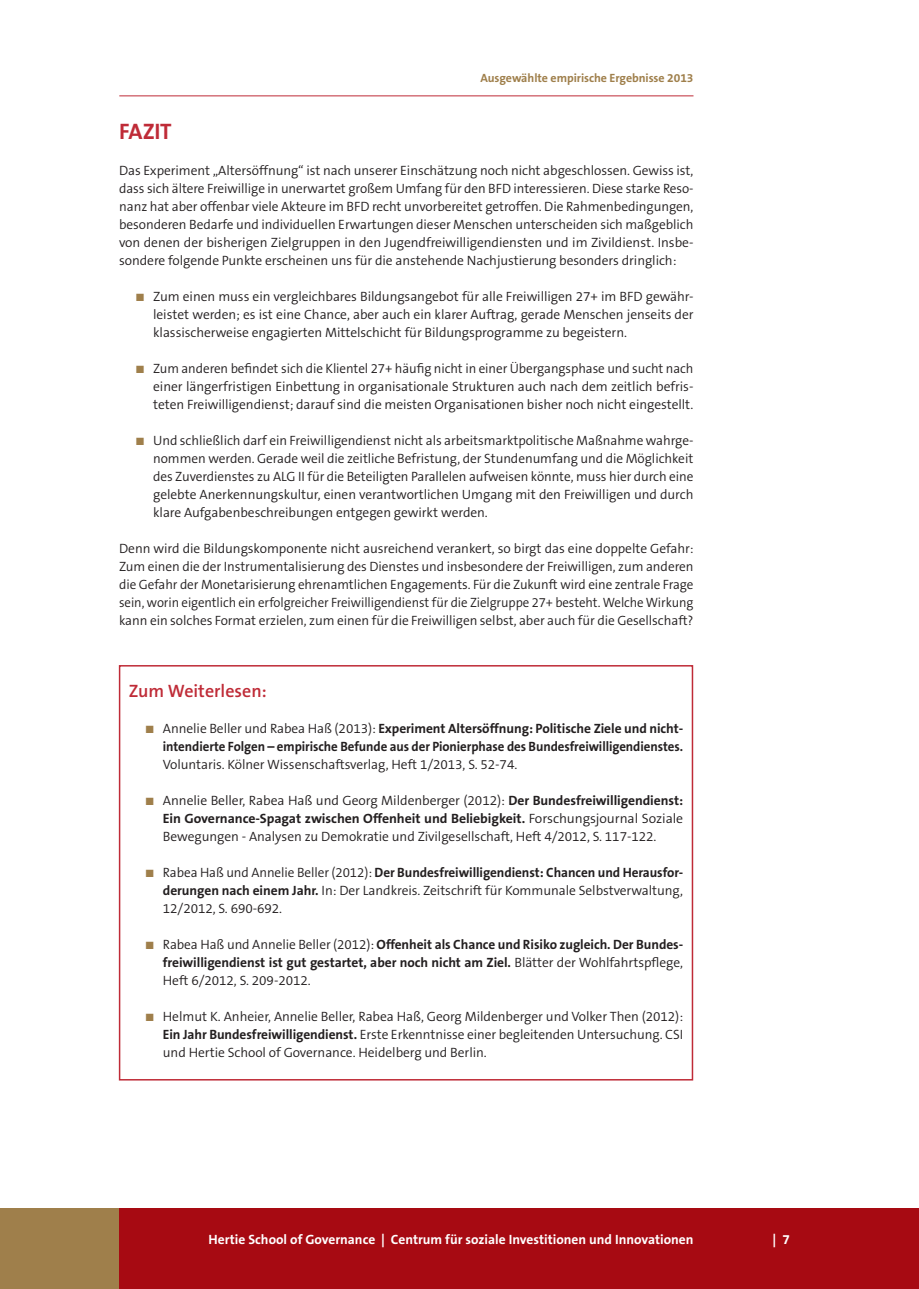
<style>
.page{position:relative;width:919px;height:1289px;background:#fff}
.page>*{position:absolute;margin:0;border:0;box-sizing:border-box;transform-origin:0 0}
.t1{font:700 22.5px "The Sans B7";letter-spacing:-.015em;color:#bf2b37}
.t2{font:600 18px "The Sans B6";color:#bf2b37}
.t3{font:300 13.5px/18px "The Sans B4";letter-spacing:-.005em;color:#231f20;text-align:justify}
.t4{font:700 13.5px/18px "The Sans B7";letter-spacing:-.005em;color:#231f20;text-align:right}
.t5{font:700 13.5px "The Sans B7";color:#fff}
.t6{font:700 12px "The Sans B7";letter-spacing:-.005em;color:#9f7f4b}
.s1{color:#9f7f4b}
.s2{font-family:"The Sans B4";font-weight:300}
.s3{font-family:"The Sans B7";font-weight:700}
</style>
<div class="page">
<div style="left:119px;top:1208px;width:799px;height:80px;background:#a70a12"></div>
<div style="left:0;top:1208px;width:119px;height:80px;background:#9f7f4b"></div>
<hr style="left:119px;top:95px;width:574px;height:1px;background:#bf2b37">
<div style="left:119px;top:665px;width:574px;height:415px;border:2px solid #bf2b37"></div>
<p class="t6" style="left:480px;top:71px;width:214px">Ausgewählte empirische Ergebnisse 2013</p>
<h1 class="t1" style="left:119px;top:119px;width:54px">FAZIT</h1>
<p class="t3" style="left:119px;top:162px;width:576px">Das Experiment „Altersöffnung“ ist nach unserer Einschätzung noch nicht abgeschlossen. Gewiss ist, dass sich ältere Freiwillige in unerwartet großem Umfang für den BFD interessieren. Diese starke Reso&shy;nanz hat aber offenbar viele Akteure im BFD recht unvorbereitet getroffen. Die Rahmenbedingungen, besonderen Bedarfe und individuellen Erwartungen dieser Menschen unterscheiden sich maßgeblich von denen der bisherigen Zielgruppen in den Jugendfreiwilligendiensten und im Zivildienst. Insbe&shy;sondere folgende Punkte erscheinen uns für die anstehende Nachjustierung besonders dringlich:</p>
<p class="t3" style="left:153px;top:288px;width:542px;text-indent:-17px"><span class="s1">■</span> Zum einen muss ein vergleichbares Bildungsangebot für alle Freiwilligen 27+ im BFD gewähr&shy;leistet werden; es ist eine Chance, aber auch ein klarer Auftrag, gerade Menschen jenseits der klassischerweise engagierten Mittelschicht für Bildungsprogramme zu begeistern.</p>
<p class="t3" style="left:153px;top:360px;width:542px;text-indent:-17px"><span class="s1">■</span> Zum anderen befindet sich die Klientel 27+ häufig nicht in einer Übergangsphase und sucht nach einer längerfristigen Einbettung in organisationale Strukturen auch nach dem zeitlich befris&shy;teten Freiwilligendienst; darauf sind die meisten Organisationen bisher noch nicht eingestellt.</p>
<p class="t3" style="left:153px;top:432px;width:542px;text-indent:-17px"><span class="s1">■</span> Und schließlich darf ein Freiwilligendienst nicht als arbeitsmarktpolitische Maßnahme wahrge&shy;nommen werden. Gerade weil die zeitliche Befristung, der Stundenumfang und die Möglichkeit des Zuverdienstes zu ALG II für die Beteiligten Parallelen aufweisen könnte, muss hier durch eine gelebte Anerkennungskultur, einen verantwortlichen Umgang mit den Freiwilligen und durch klare Aufgabenbeschreibungen entgegen gewirkt werden.</p>
<p class="t3" style="left:119px;top:540px;width:576px">Denn wird die Bildungskomponente nicht ausreichend verankert, so birgt das eine doppelte Gefahr:<br>Zum einen die der Instrumentalisierung des Dienstes und insbesondere der Freiwilligen, zum anderen die Gefahr der Monetarisierung ehrenamtlichen Engagements. Für die Zukunft wird eine zentrale Frage sein, worin eigentlich ein erfolgreicher Freiwilligendienst für die Zielgruppe 27+ besteht. Welche Wirkung kann ein solches Format erzielen, zum einen für die Freiwilligen selbst, aber auch für die Gesellschaft?</p>
<h2 class="t2" style="left:129px;top:681px;width:139px">Zum Weiterlesen:</h2>
<p class="t4" style="left:146px;top:720px;width:538px"><span class="s1">■</span> <span class="s2">Annelie Beller und Rabea Haß (2013):</span> Experiment Altersöffnung: Politische Ziele und nicht&shy;intendierte Folgen – empirische Befunde aus der Pionierphase des Bundesfreiwilligendienstes.</p>
<p class="t3" style="left:163px;top:756px;width:356px">Voluntaris. Kölner Wissenschaftsverlag, Heft 1/2013, S. 52-74.</p>
<p class="t3" style="left:146px;top:792px;width:538px"><span class="s1">■</span> Annelie Beller, Rabea Haß und Georg Mildenberger (2012): <span class="s3">Der Bundesfreiwilligendienst:</span></p>
<p class="t4" style="left:163px;top:810px;width:522px">Ein Governance-Spagat zwischen Offenheit und Beliebigkeit. <span class="s2">Forschungsjournal Soziale</span></p>
<p class="t3" style="left:163px;top:828px;width:495px">Bewegungen - Analysen zu Demokratie und Zivilgesellschaft, Heft 4/2012, S. 117-122.</p>
<p class="t4" style="left:146px;top:864px;width:538px"><span class="s1">■</span> <span class="s2">Rabea Haß und Annelie Beller (2012):</span> Der Bundesfreiwilligendienst: Chancen und Herausfor-</p>
<p class="t3" style="left:163px;top:882px;width:521px"><span class="s3">derungen nach einem Jahr.</span> In: Der Landkreis. Zeitschrift für Kommunale Selbstverwaltung,<br>12/2012, S. 690-692.</p>
<p class="t4" style="left:146px;top:936px;width:539px"><span class="s1">■</span> <span class="s2">Rabea Haß und Annelie Beller (2012):</span> Offenheit als Chance und Risiko zugleich. Der Bundes&shy;freiwilligendienst ist gut gestartet, aber noch nicht am Ziel. <span class="s2">Blätter der Wohlfahrtspflege,</span></p>
<p class="t3" style="left:163px;top:972px;width:149px">Heft 6/2012, S. 209-2012.</p>
<p class="t3" style="left:163px;top:1008px;width:521px;text-indent:-17px"><span class="s1">■</span> Helmut K. Anheier, Annelie Beller, Rabea Haß, Georg Mildenberger und Volker Then (2012):<br><span class="s3">Ein Jahr Bundesfreiwilligendienst.</span> Erste Erkenntnisse einer begleitenden Untersuchung. CSI und Hertie School of Governance. Heidelberg und Berlin.</p>
<p class="t5" style="left:209px;top:1232px;width:486px">Hertie School of Governance | Centrum für soziale Investitionen und Innovationen</p>
<p class="t5" style="left:772px;top:1232px;width:19px">| 7</p>
</div>
